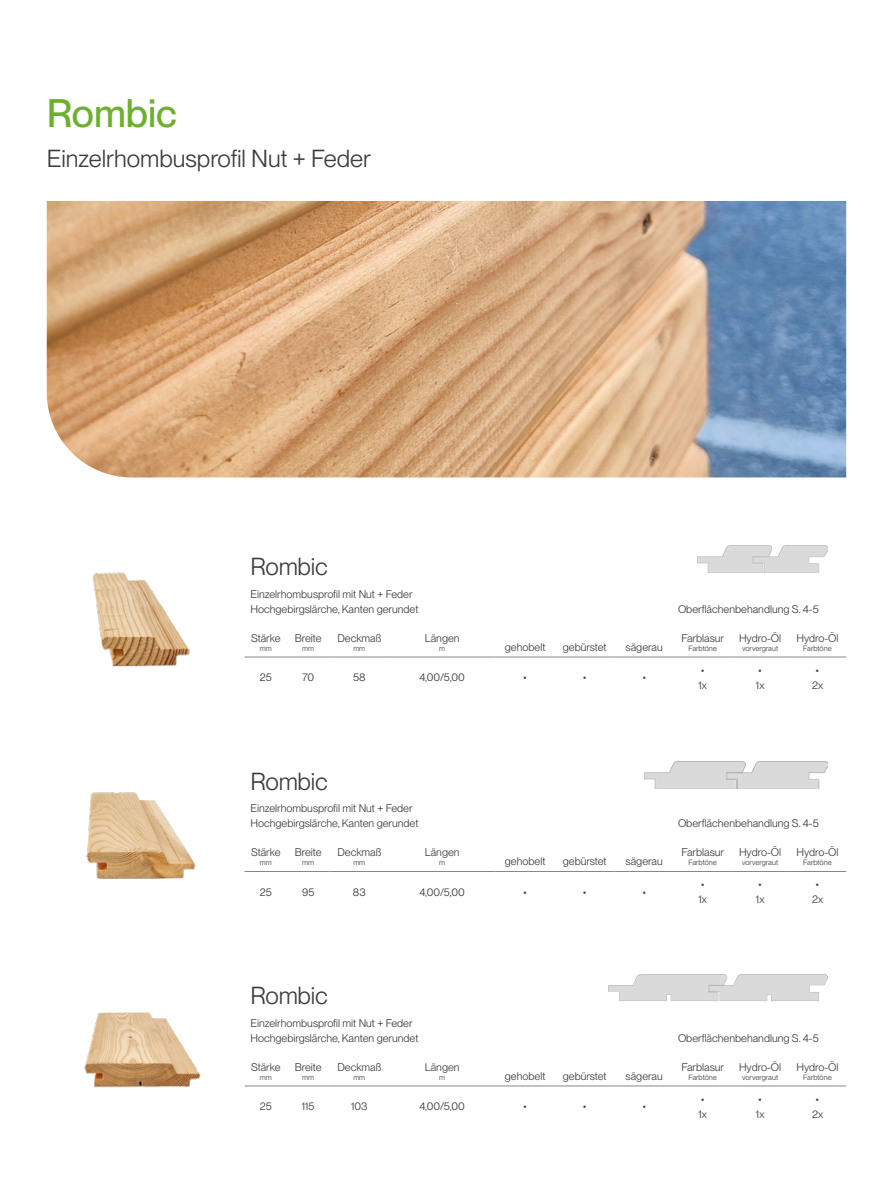
<style>
.page{position:relative;width:893px;height:1191px;background:#fff}
.page>*{position:absolute;margin:0;border:0;box-sizing:border-box;transform-origin:0 0}
.Titolo_verde{font:500 39px "PP Neue Montreal";color:#6eaf2d}
.Sottotitolo{font:24.15px "PP Neue Montreal";color:#3c3c3b}
.Prodotto{font:24.15px "PP Neue Montreal";letter-spacing:-.01em;color:#3c3c3b}
.Descr_prodotto{font:10.8px "PP Neue Montreal";color:#3c3c3b}
.Titolo_Tabella{font:10.8px "PP Neue Montreal";color:#3c3c3b}
.Nome{font:10.8px "PP Neue Montreal";color:#3c3c3b}
.Misure_Tabella{font:7.5px "PP Neue Montreal";color:#3c3c3b}
</style>
<div class="page">
<img style="left:698px;top:545px;width:129px;height:28px">
<hr style="left:244px;top:871px;width:43px;height:1px;background:#878787">
<hr style="left:287px;top:871px;width:43px;height:1px;background:#878787">
<hr style="left:330px;top:871px;width:59px;height:1px;background:#878787">
<hr style="left:389px;top:871px;width:106px;height:1px;background:#878787">
<hr style="left:495px;top:871px;width:60px;height:1px;background:#878787">
<hr style="left:555px;top:871px;width:59px;height:1px;background:#878787">
<hr style="left:614px;top:871px;width:60px;height:1px;background:#878787">
<hr style="left:674px;top:871px;width:57px;height:1px;background:#878787">
<hr style="left:731px;top:871px;width:58px;height:1px;background:#878787">
<hr style="left:789px;top:871px;width:57px;height:1px;background:#878787">
<img style="left:645px;top:761px;width:182px;height:27px">
<hr style="left:244px;top:1085px;width:43px;height:1px;background:#878787">
<hr style="left:287px;top:1085px;width:43px;height:1px;background:#878787">
<hr style="left:330px;top:1085px;width:59px;height:1px;background:#878787">
<hr style="left:389px;top:1085px;width:106px;height:1px;background:#878787">
<hr style="left:495px;top:1085px;width:60px;height:1px;background:#878787">
<hr style="left:555px;top:1085px;width:59px;height:1px;background:#878787">
<hr style="left:614px;top:1085px;width:60px;height:1px;background:#878787">
<hr style="left:674px;top:1085px;width:57px;height:1px;background:#878787">
<hr style="left:731px;top:1085px;width:58px;height:1px;background:#878787">
<hr style="left:789px;top:1085px;width:57px;height:1px;background:#878787">
<img style="left:608px;top:974px;width:219px;height:27px">
<img style="left:47px;top:201px;width:799px;height:276px">
<hr style="left:244px;top:656px;width:43px;height:1px;background:#878787">
<hr style="left:287px;top:656px;width:43px;height:1px;background:#878787">
<hr style="left:330px;top:656px;width:59px;height:1px;background:#878787">
<hr style="left:389px;top:656px;width:106px;height:1px;background:#878787">
<hr style="left:495px;top:656px;width:60px;height:1px;background:#878787">
<hr style="left:555px;top:656px;width:59px;height:1px;background:#878787">
<hr style="left:614px;top:656px;width:60px;height:1px;background:#878787">
<hr style="left:674px;top:656px;width:57px;height:1px;background:#878787">
<hr style="left:731px;top:656px;width:58px;height:1px;background:#878787">
<hr style="left:789px;top:656px;width:57px;height:1px;background:#878787">
<img style="left:92px;top:572px;width:98px;height:95px">
<img style="left:84px;top:1012px;width:117px;height:76px">
<img style="left:86px;top:792px;width:110px;height:87px">
<p class="Titolo_verde" style="left:47px;top:90px;width:132px">Rombic</p>
<p class="Sottotitolo" style="left:47px;top:144px;width:326px">Einzelrhombusprofil Nut + Feder</p>
<p class="Prodotto" style="left:250px;top:552px;width:79px">Rombic</p>
<p class="Descr_prodotto" style="left:250px;top:587px;width:164px">Einzelrhombusprofil mit Nut + Feder</p>
<p class="Descr_prodotto" style="left:250px;top:602px;width:169px">Hochgebirgslärche, Kanten gerundet</p>
<p class="Descr_prodotto" style="left:678px;top:602px;width:142px">Oberflächenbehandlung S. 4-5</p>
<p class="Titolo_Tabella" style="left:251px;top:632px;width:31px">Stärke</p>
<p class="Misure_Tabella" style="left:260px;top:644px;width:13px">mm</p>
<p class="Titolo_Tabella" style="left:739px;top:632px;width:44px">Hydro-Öl</p>
<p class="Misure_Tabella" style="left:742px;top:644px;width:37px">vorvergraut</p>
<p class="Titolo_Tabella" style="left:796px;top:632px;width:44px">Hydro-Öl</p>
<p class="Misure_Tabella" style="left:803px;top:644px;width:30px">Farbtöne</p>
<p class="Titolo_Tabella" style="left:337px;top:632px;width:45px">Deckmaß</p>
<p class="Misure_Tabella" style="left:353px;top:644px;width:13px">mm</p>
<p class="Titolo_Tabella" style="left:295px;top:632px;width:28px">Breite</p>
<p class="Misure_Tabella" style="left:302px;top:644px;width:13px">mm</p>
<p class="Titolo_Tabella" style="left:425px;top:632px;width:36px">Längen</p>
<p class="Misure_Tabella" style="left:439px;top:644px;width:7px">m</p>
<p class="Titolo_Tabella" style="left:505px;top:641px;width:42px">gehobelt</p>
<p class="Titolo_Tabella" style="left:563px;top:641px;width:45px">gebürstet</p>
<p class="Titolo_Tabella" style="left:626px;top:641px;width:39px">sägerau</p>
<p class="Titolo_Tabella" style="left:681px;top:632px;width:44px">Farblasur</p>
<p class="Misure_Tabella" style="left:688px;top:644px;width:30px">Farbtöne</p>
<p class="Nome" style="left:260px;top:671px;width:14px">25</p>
<p class="Nome" style="left:302px;top:671px;width:13px">70</p>
<p class="Nome" style="left:353px;top:671px;width:14px">58</p>
<p class="Nome" style="left:419px;top:671px;width:47px">4,00/5,00</p>
<p class="Nome" style="left:523px;top:671px;width:5px">•</p>
<p class="Nome" style="left:583px;top:671px;width:5px">•</p>
<p class="Nome" style="left:642px;top:671px;width:5px">•</p>
<p class="Nome" style="left:701px;top:663px;width:5px">•</p>
<p class="Nome" style="left:699px;top:678px;width:10px">1x</p>
<p class="Nome" style="left:758px;top:663px;width:5px">•</p>
<p class="Nome" style="left:756px;top:678px;width:10px">1x</p>
<p class="Nome" style="left:816px;top:663px;width:5px">•</p>
<p class="Nome" style="left:812px;top:678px;width:13px">2x</p>
<p class="Prodotto" style="left:250px;top:767px;width:79px">Rombic</p>
<p class="Descr_prodotto" style="left:250px;top:802px;width:164px">Einzelrhombusprofil mit Nut + Feder</p>
<p class="Descr_prodotto" style="left:250px;top:817px;width:169px">Hochgebirgslärche, Kanten gerundet</p>
<p class="Descr_prodotto" style="left:678px;top:817px;width:142px">Oberflächenbehandlung S. 4-5</p>
<p class="Titolo_Tabella" style="left:251px;top:846px;width:31px">Stärke</p>
<p class="Misure_Tabella" style="left:260px;top:858px;width:13px">mm</p>
<p class="Titolo_Tabella" style="left:739px;top:846px;width:44px">Hydro-Öl</p>
<p class="Misure_Tabella" style="left:742px;top:858px;width:37px">vorvergraut</p>
<p class="Titolo_Tabella" style="left:796px;top:846px;width:44px">Hydro-Öl</p>
<p class="Misure_Tabella" style="left:803px;top:858px;width:30px">Farbtöne</p>
<p class="Titolo_Tabella" style="left:337px;top:846px;width:45px">Deckmaß</p>
<p class="Misure_Tabella" style="left:353px;top:858px;width:13px">mm</p>
<p class="Titolo_Tabella" style="left:295px;top:846px;width:28px">Breite</p>
<p class="Misure_Tabella" style="left:302px;top:858px;width:13px">mm</p>
<p class="Titolo_Tabella" style="left:425px;top:846px;width:36px">Längen</p>
<p class="Misure_Tabella" style="left:439px;top:858px;width:7px">m</p>
<p class="Titolo_Tabella" style="left:505px;top:855px;width:42px">gehobelt</p>
<p class="Titolo_Tabella" style="left:563px;top:855px;width:45px">gebürstet</p>
<p class="Titolo_Tabella" style="left:626px;top:855px;width:39px">sägerau</p>
<p class="Titolo_Tabella" style="left:681px;top:846px;width:44px">Farblasur</p>
<p class="Misure_Tabella" style="left:688px;top:858px;width:30px">Farbtöne</p>
<p class="Nome" style="left:260px;top:885px;width:14px">25</p>
<p class="Nome" style="left:302px;top:885px;width:14px">95</p>
<p class="Nome" style="left:353px;top:885px;width:14px">83</p>
<p class="Nome" style="left:419px;top:885px;width:47px">4,00/5,00</p>
<p class="Nome" style="left:523px;top:885px;width:5px">•</p>
<p class="Nome" style="left:583px;top:885px;width:5px">•</p>
<p class="Nome" style="left:642px;top:885px;width:5px">•</p>
<p class="Nome" style="left:701px;top:878px;width:5px">•</p>
<p class="Nome" style="left:699px;top:893px;width:10px">1x</p>
<p class="Nome" style="left:758px;top:878px;width:5px">•</p>
<p class="Nome" style="left:756px;top:893px;width:10px">1x</p>
<p class="Nome" style="left:816px;top:878px;width:5px">•</p>
<p class="Nome" style="left:812px;top:893px;width:13px">2x</p>
<p class="Prodotto" style="left:250px;top:981px;width:79px">Rombic</p>
<p class="Descr_prodotto" style="left:250px;top:1016px;width:164px">Einzelrhombusprofil mit Nut + Feder</p>
<p class="Descr_prodotto" style="left:250px;top:1031px;width:169px">Hochgebirgslärche, Kanten gerundet</p>
<p class="Descr_prodotto" style="left:678px;top:1031px;width:142px">Oberflächenbehandlung S. 4-5</p>
<p class="Titolo_Tabella" style="left:251px;top:1060px;width:31px">Stärke</p>
<p class="Misure_Tabella" style="left:260px;top:1073px;width:13px">mm</p>
<p class="Titolo_Tabella" style="left:739px;top:1060px;width:44px">Hydro-Öl</p>
<p class="Misure_Tabella" style="left:742px;top:1073px;width:37px">vorvergraut</p>
<p class="Titolo_Tabella" style="left:796px;top:1060px;width:44px">Hydro-Öl</p>
<p class="Misure_Tabella" style="left:803px;top:1073px;width:30px">Farbtöne</p>
<p class="Titolo_Tabella" style="left:337px;top:1060px;width:45px">Deckmaß</p>
<p class="Misure_Tabella" style="left:353px;top:1073px;width:13px">mm</p>
<p class="Titolo_Tabella" style="left:295px;top:1060px;width:28px">Breite</p>
<p class="Misure_Tabella" style="left:302px;top:1073px;width:13px">mm</p>
<p class="Titolo_Tabella" style="left:425px;top:1060px;width:36px">Längen</p>
<p class="Misure_Tabella" style="left:439px;top:1073px;width:7px">m</p>
<p class="Titolo_Tabella" style="left:505px;top:1069px;width:42px">gehobelt</p>
<p class="Titolo_Tabella" style="left:563px;top:1069px;width:45px">gebürstet</p>
<p class="Titolo_Tabella" style="left:626px;top:1069px;width:39px">sägerau</p>
<p class="Titolo_Tabella" style="left:681px;top:1060px;width:44px">Farblasur</p>
<p class="Misure_Tabella" style="left:688px;top:1073px;width:30px">Farbtöne</p>
<p class="Nome" style="left:260px;top:1100px;width:14px">25</p>
<p class="Nome" style="left:302px;top:1100px;width:14px">115</p>
<p class="Nome" style="left:351px;top:1100px;width:18px">103</p>
<p class="Nome" style="left:419px;top:1100px;width:47px">4,00/5,00</p>
<p class="Nome" style="left:523px;top:1100px;width:5px">•</p>
<p class="Nome" style="left:583px;top:1100px;width:5px">•</p>
<p class="Nome" style="left:642px;top:1100px;width:5px">•</p>
<p class="Nome" style="left:701px;top:1092px;width:5px">•</p>
<p class="Nome" style="left:699px;top:1107px;width:10px">1x</p>
<p class="Nome" style="left:758px;top:1092px;width:5px">•</p>
<p class="Nome" style="left:756px;top:1107px;width:10px">1x</p>
<p class="Nome" style="left:816px;top:1092px;width:5px">•</p>
<p class="Nome" style="left:812px;top:1107px;width:13px">2x</p>
</div>
